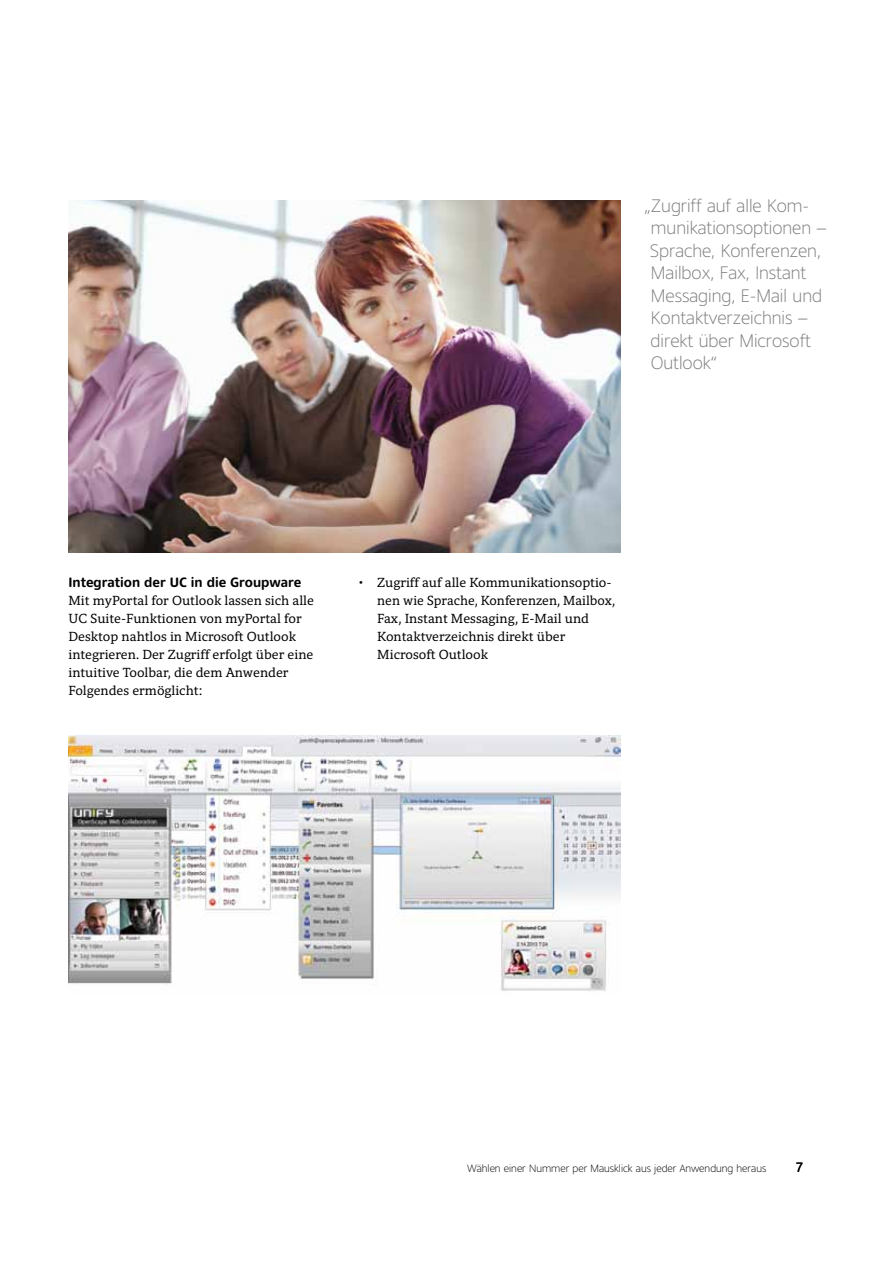
<style>
.page{position:relative;width:893px;height:1263px;background:#fff}
.page>*{position:absolute;margin:0;border:0;box-sizing:border-box;transform-origin:0 0}
.t1{font:300 18px/22.5px "Harmony Sans";color:#7c7b7f}
.t2{font:13.5px/18px "Harmony Serif";color:#000}
.t3{font:700 13.5px "Harmony Sans";color:#000}
.t4{font:13.5px "Harmony Sans";color:#000}
.t5{font:300 10.5px "Harmony Sans";color:#000}
</style>
<div class="page">
<img style="left:68px;top:735px;width:553px;height:257px">
<img style="left:68px;top:200px;width:553px;height:352px">
<h1 class="t1" style="left:650px;top:194px;width:178px;text-indent:-6px">„Zugriff auf alle Kom&shy;munikationsoptionen –<br>Sprache, Konferenzen,<br>Mailbox, Fax, Instant<br>Messaging, E-Mail und<br>Kontaktverzeichnis – direkt über Microsoft<br>Outlook“</h1>
<p class="t3" style="left:68px;top:574px;width:234px">Integration der UC in die Groupware</p>
<p class="t2" style="left:68px;top:591px;width:247px">Mit myPortal for Outlook lassen sich alle UC Suite-Funktionen von myPortal for Desktop nahtlos in Microsoft Outlook integrieren. Der Zugriff erfolgt über eine intuitive Toolbar, die dem Anwender Folgendes ermöglicht:</p>
<p class="t2" style="left:377px;top:573px;width:239px;text-indent:-18px">• Zugriff auf alle Kommunikationsoptio&shy;nen wie Sprache, Konferenzen, Mailbox, Fax, Instant Messaging, E-Mail und Kontaktverzeichnis direkt über Microsoft Outlook</p>
<p class="t5" style="left:467px;top:1161px;width:301px">Wählen einer Nummer per Mausklick aus jeder Anwendung heraus</p>
<p class="t4" style="left:795px;top:1159px;width:9px">7</p>
</div>
